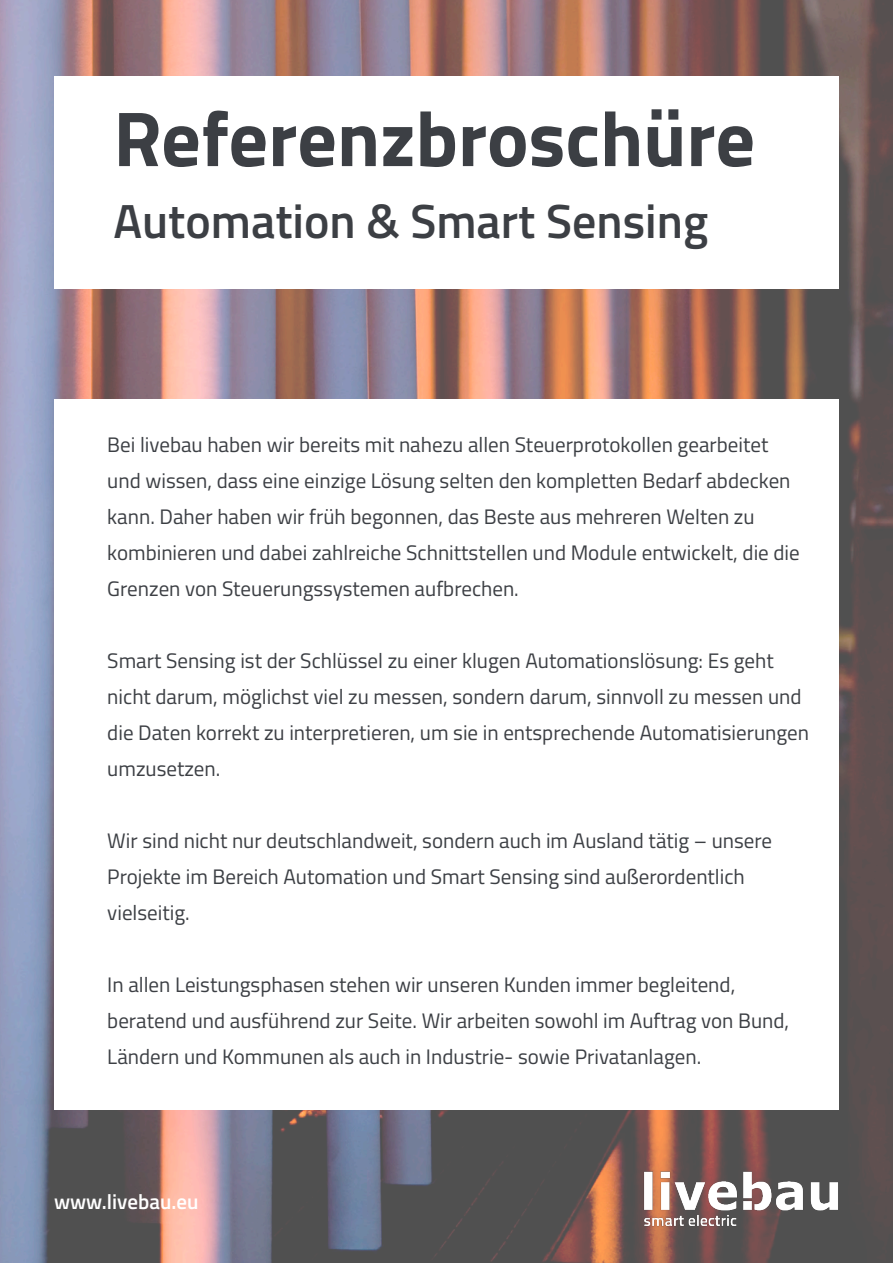
<style>
.page{position:relative;width:893px;height:1263px;background:#fff}
.page>*{position:absolute;margin:0;border:0;box-sizing:border-box;transform-origin:0 0}
.t1{font:700 78px "Titillium";color:#3c3f44}
.t2{font:600 48px "Titillium";color:#3c3f44}
.t3{font:21px/36px "Titillium";color:#3c3f44}
.t4{font:600 21px "Titillium";color:#fff}
</style>
<div class="page">
<img style="left:0;top:0;width:893px;height:1263px">
<img style="left:632px;top:1159px;width:216px;height:70px">
<div style="left:54px;top:400px;width:785px;height:710px;background:#fff"></div>
<div style="left:54px;top:76px;width:785px;height:212px;background:#fff"></div>
<p class="t1" style="left:113px;top:79px;width:643px">Referenzbroschüre</p>
<p class="t2" style="left:113px;top:185px;width:596px">Automation &amp; Smart Sensing</p>
<p class="t3" style="left:107px;top:425px;width:694px">Bei livebau haben wir bereits mit nahezu allen Steuerprotokollen gearbeitet und wissen, dass eine einzige Lösung selten den kompletten Bedarf abdecken kann. Daher haben wir früh begonnen, das Beste aus mehreren Welten zu kombinieren und dabei zahlreiche Schnittstellen und Module entwickelt, die die Grenzen von Steuerungssystemen aufbrechen.</p>
<p class="t3" style="left:107px;top:641px;width:703px">Smart Sensing ist der Schlüssel zu einer klugen Automationslösung: Es geht nicht darum, möglichst viel zu messen, sondern darum, sinnvoll zu messen und die Daten korrekt zu interpretieren, um sie in entsprechende Automatisierungen umzusetzen.</p>
<p class="t3" style="left:107px;top:821px;width:666px">Wir sind nicht nur deutschlandweit, sondern auch im Ausland tätig – unsere<br>Projekte im Bereich Automation und Smart Sensing sind außerordentlich vielseitig.</p>
<p class="t3" style="left:107px;top:965px;width:683px">In allen Leistungsphasen stehen wir unseren Kunden immer begleitend, beratend und ausführend zur Seite. Wir arbeiten sowohl im Auftrag von Bund,<br>Ländern und Kommunen als auch in Industrie- sowie Privatanlagen.</p>
<p class="t4" style="left:54px;top:1185px;width:146px">www.livebau.eu</p>
</div>
